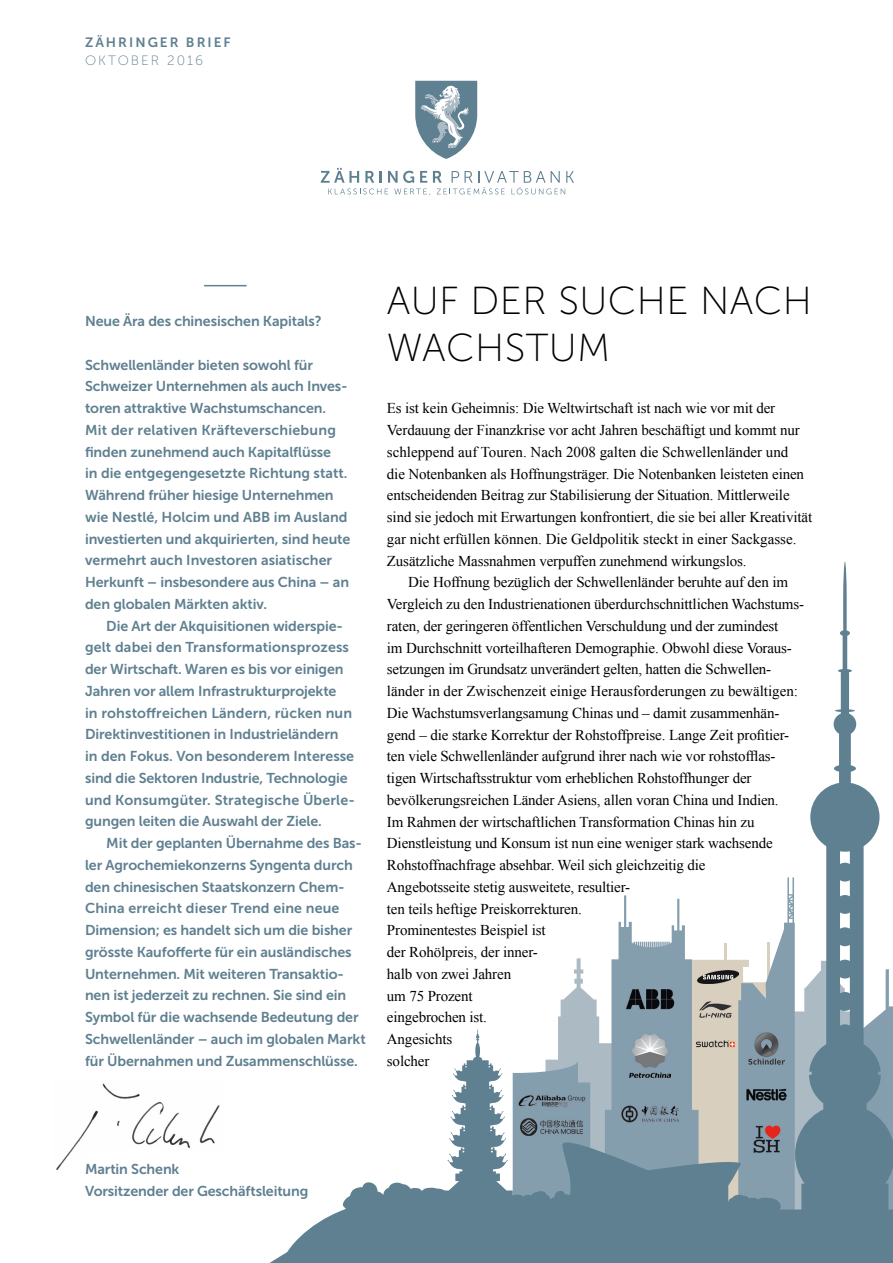
<style>
.page{position:relative;width:893px;height:1263px;background:#fff}
.page>*{position:absolute;margin:0;border:0;box-sizing:border-box;transform-origin:0 0}
.t1{font:39px/46.8px "Museo Sans 100";letter-spacing:.01em;color:#000}
.t2{font:15px "Times New Roman";letter-spacing:-.01em;color:#000}
.t3{font:14.25px/21.8px "Museo Sans 700";letter-spacing:-.01em;color:#5f8090}
.t4{font:13.5px "Museo Sans 700";letter-spacing:.15em;color:#5f8090}
.t5{font:13.5px "Museo Sans 100";letter-spacing:.15em;color:#5f8090}
</style>
<div class="page">
<svg style="left:321px;top:168px;width:253px;height:27px"></svg>
<svg style="left:415px;top:81px;width:62px;height:78px"></svg>
<hr style="left:204px;top:285px;width:43px;height:1px;background:#5f8090">
<img style="left:56px;top:1083px;width:164px;height:87px">
<svg style="left:269px;top:877px;width:624px;height:386px"></svg>
<svg style="left:795px;top:562px;width:98px;height:649px"></svg>
<img style="left:752px;top:1125px;width:30px;height:29px">
<img style="left:630px;top:1035px;width:40px;height:43px">
<img style="left:520px;top:1119px;width:63px;height:17px">
<img style="left:699px;top:1001px;width:33px;height:17px">
<img style="left:625px;top:989px;width:50px;height:21px">
<img style="left:698px;top:970px;width:40px;height:14px">
<img style="left:747px;top:1089px;width:39px;height:11px">
<img style="left:695px;top:1039px;width:41px;height:9px">
<img style="left:621px;top:1105px;width:58px;height:17px">
<img style="left:518px;top:1094px;width:67px;height:13px">
<img style="left:749px;top:1033px;width:35px;height:31px">
<p class="t4" style="left:85px;top:35px;width:147px">ZÄHRINGER BRIEF</p>
<p class="t5" style="left:85px;top:53px;width:120px">OKTOBER 2016</p>
<p class="t3" style="left:85px;top:310px;width:238px">Neue Ära des chinesischen Kapitals?</p>
<p class="t3" style="left:85px;top:354px;width:267px">Schwellenländer bieten sowohl für Schweizer Unternehmen als auch Inves&shy;toren attraktive Wachstumschancen.<br>Mit der relativen Kräfteverschiebung finden zunehmend auch Kapitalflüsse<br>in die entgegengesetzte Richtung statt.<br>Während früher hiesige Unternehmen wie Nestlé, Holcim und ABB im Ausland investierten und akquirierten, sind heute vermehrt auch Investoren asiatischer Herkunft – insbesondere aus China – an den globalen Märkten aktiv.</p>
<p class="t3" style="left:85px;top:615px;width:271px;text-indent:21px">Die Art der Akquisitionen widerspie&shy;gelt dabei den Transformationsprozess der Wirtschaft. Waren es bis vor einigen Jahren vor allem Infrastrukturprojekte<br>in rohstoffreichen Ländern, rücken nun Direktinvestitionen in Industrieländern<br>in den Fokus. Von besonderem Interesse sind die Sektoren Industrie, Technologie und Konsumgüter. Strategische Überle&shy;gungen leiten die Auswahl der Ziele.</p>
<p class="t3" style="left:85px;top:832px;width:282px;text-indent:21px">Mit der geplanten Übernahme des Bas&shy;ler Agrochemiekonzerns Syngenta durch den chinesischen Staatskonzern Chem-China erreicht dieser Trend eine neue Dimension; es handelt sich um die bisher grösste Kaufofferte für ein ausländisches Unternehmen. Mit weiteren Transaktio&shy;nen ist jederzeit zu rechnen. Sie sind ein Symbol für die wachsende Bedeutung der Schwellenländer – auch im globalen Markt für Übernahmen und Zusammenschlüsse.</p>
<h1 class="t1" style="left:387px;top:278px;width:426px">AUF DER SUCHE NACH<br>WACHSTUM</h1>
<p class="t2" style="left:387px;top:398px;width:390px">Es ist kein Geheimnis: Die Weltwirtschaft ist nach wie vor mit der</p>
<p class="t2" style="left:387px;top:420px;width:414px">Verdauung der Finanzkrise vor acht Jahren beschäftigt und kommt nur</p>
<p class="t2" style="left:387px;top:442px;width:403px">schleppend auf Touren. Nach 2008 galten die Schwellenländer und</p>
<p class="t2" style="left:387px;top:463px;width:419px">die Notenbanken als Hoffnungsträger. Die Notenbanken leisteten einen</p>
<p class="t2" style="left:387px;top:485px;width:404px">entscheidenden Beitrag zur Stabilisierung der Situation. Mittlerweile</p>
<p class="t2" style="left:387px;top:507px;width:427px">sind sie jedoch mit Erwartungen konfrontiert, die sie bei aller Kreativität</p>
<p class="t2" style="left:387px;top:529px;width:411px">gar nicht erfüllen können. Die Geldpolitik steckt in einer Sackgasse.</p>
<p class="t2" style="left:387px;top:550px;width:361px">Zusätzliche Massnahmen verpuffen zunehmend wirkungslos.</p>
<p class="t2" style="left:408px;top:572px;width:381px">Die Hoffnung bezüglich der Schwellenländer beruhte auf den im</p>
<p class="t2" style="left:387px;top:594px;width:419px">Vergleich zu den Industrienationen überdurchschnittlichen Wachstums-</p>
<p class="t2" style="left:387px;top:616px;width:393px">raten, der geringeren öffentlichen Verschuldung und der zumindest</p>
<p class="t2" style="left:387px;top:637px;width:406px">im Durchschnitt vorteilhafteren Demographie. Obwohl diese Voraus-</p>
<p class="t2" style="left:387px;top:659px;width:383px">setzungen im Grundsatz unverändert gelten, hatten die Schwellen--</p>
<p class="t2" style="left:387px;top:681px;width:413px">länder in der Zwischenzeit einige Herausforderungen zu bewältigen:</p>
<p class="t2" style="left:387px;top:703px;width:394px">Die Wachstumsverlangsamung Chinas und – damit zusammenhän-</p>
<p class="t2" style="left:387px;top:724px;width:404px">gend – die starke Korrektur der Rohstoffpreise. Lange Zeit profitier-</p>
<p class="t2" style="left:387px;top:746px;width:390px">ten viele Schwellenländer aufgrund ihrer nach wie vor rohstofflas-</p>
<p class="t2" style="left:387px;top:768px;width:366px">tigen Wirtschaftsstruktur vom erheblichen Rohstoffhunger der</p>
<p class="t2" style="left:387px;top:790px;width:393px">bevölkerungsreichen Länder Asiens, allen voran China und Indien.</p>
<p class="t2" style="left:387px;top:811px;width:369px">Im Rahmen der wirtschaftlichen Transformation Chinas hin zu</p>
<p class="t2" style="left:387px;top:833px;width:387px">Dienstleistung und Konsum ist nun eine weniger stark wachsende</p>
<p class="t2" style="left:387px;top:855px;width:320px">Rohstoffnachfrage absehbar. Weil sich gleichzeitig die</p>
<p class="t2" style="left:387px;top:877px;width:245px">Angebotsseite stetig ausweitete, resultier-</p>
<p class="t2" style="left:387px;top:898px;width:196px">ten teils heftige Preiskorrekturen.</p>
<p class="t2" style="left:387px;top:920px;width:160px">Prominentestes Beispiel ist</p>
<p class="t2" style="left:387px;top:942px;width:152px">der Rohölpreis, der inner-</p>
<p class="t2" style="left:387px;top:964px;width:126px">halb von zwei Jahren</p>
<p class="t2" style="left:387px;top:985px;width:87px">um 75 Prozent</p>
<p class="t2" style="left:387px;top:1007px;width:102px">eingebrochen ist.</p>
<p class="t2" style="left:387px;top:1029px;width:67px">Angesichts</p>
<p class="t2" style="left:387px;top:1051px;width:44px">solcher</p>
<p class="t3" style="left:85px;top:1158px;width:225px">Martin Schenk<br>Vorsitzender der Geschäftsleitung</p>
</div>
